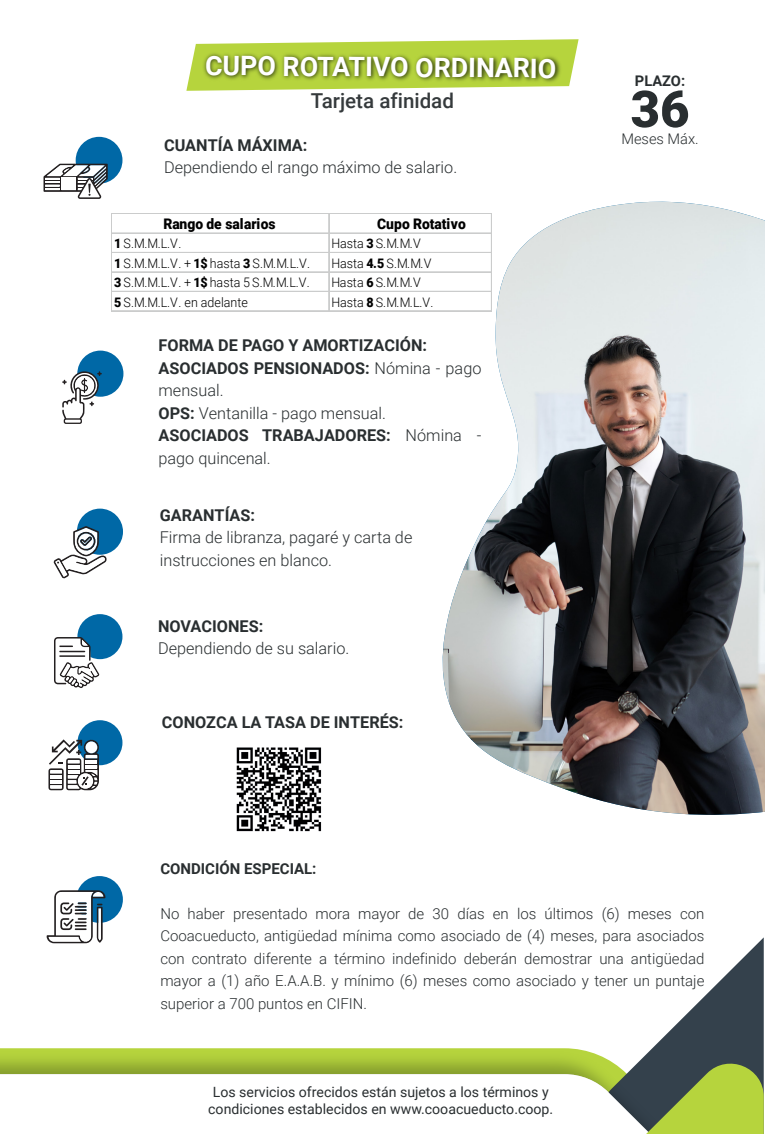
<style>
.page{position:relative;width:765px;height:1134px;background:#fff}
.page>*{position:absolute;margin:0;border:0;box-sizing:border-box;transform-origin:0 0}
.t1{font:900 50.88px "Roboto";color:#292e30}
.t2{font:700 26.75px "Roboto";letter-spacing:-.005em;color:#fff}
.t3{font:500 20.62px "Roboto";color:#353a3c}
.t4{font:700 16.25px/22.5px "Roboto";color:#292e30}
.t5{font:300 16.25px/22.5px "Roboto";color:#292e30}
.t6{font:300 15px/22.5px "Roboto";color:#292e30;text-align:justify}
.t7{font:700 15px "Roboto";color:#292e30}
.t8{font:900 14.62px "Roboto";color:#000001;scale:.95 1}
.t9{font:300 14.62px "Roboto";color:#292e30}
.t10{font:700 14.62px "Roboto";color:#292e30}
.t11{font:14.12px/17px "Roboto";color:#292e30;text-align:center}
.t12{font:300 13.12px "Roboto";color:#000001;scale:.95 1}
.s1{font-weight:900}
.s2{font-weight:300}
</style>
<div class="page">
<svg style="left:186px;top:39px;width:393px;height:52px"></svg>
<img style="left:200px;top:47px;width:364px;height:44px">
<div style="left:77px;top:351px;width:46px;height:46px;background:#0068a6;border-radius:50%"></div>
<div style="left:77px;top:509px;width:46px;height:46px;background:#0068a6;border-radius:50%"></div>
<svg style="left:62px;top:371px;width:40px;height:53px"></svg>
<svg style="left:53px;top:526px;width:54px;height:53px"></svg>
<div style="left:76px;top:137px;width:46px;height:47px;background:#0068a6;border-radius:50%"></div>
<svg style="left:44px;top:164px;width:64px;height:35px"></svg>
<div style="left:77px;top:614px;width:45px;height:45px;background:#0068a6;border-radius:50%"></div>
<svg style="left:54px;top:637px;width:45px;height:51px"></svg>
<div style="left:77px;top:720px;width:45px;height:45px;background:#0068a6;border-radius:50%"></div>
<svg style="left:48px;top:739px;width:52px;height:51px"></svg>
<div style="left:76px;top:876px;width:47px;height:47px;background:#0068a6;border-radius:50%"></div>
<svg style="left:47px;top:890px;width:58px;height:53px"></svg>
<img style="left:0;top:1048px;width:570px;height:26px">
<svg style="left:0;top:1074px;width:570px;height:1px"></svg>
<svg style="left:570px;top:937px;width:194px;height:197px"></svg>
<hr style="left:111px;top:213px;width:380px;height:1px;background:#cbcccc">
<hr style="left:111px;top:233px;width:380px;height:1px;background:#cbcccc">
<hr style="left:111px;top:252px;width:380px;height:1px;background:#cbcccc">
<hr style="left:111px;top:272px;width:380px;height:1px;background:#cbcccc">
<hr style="left:111px;top:291px;width:380px;height:1px;background:#cbcccc">
<hr style="left:111px;top:310px;width:380px;height:1px;background:#cbcccc">
<hr style="left:111px;top:311px;width:380px;height:1px;background:#cbcccc">
<hr style="left:111px;top:213px;width:1px;height:99px;background:#cbcccc">
<hr style="left:328px;top:213px;width:1px;height:99px;background:#cbcccc">
<hr style="left:329px;top:213px;width:1px;height:99px;background:#cbcccc">
<img style="left:236px;top:747px;width:86px;height:85px">
<img style="left:420px;top:202px;width:345px;height:613px">
<h2 class="t2" style="left:205px;top:51px;width:353px">CUPO ROTATIVO ORDINARIO</h2>
<h3 class="t3" style="left:311px;top:92px;width:145px">Tarjeta afinidad</h3>
<p class="t4" style="left:164px;top:134px;width:145px">CUANTÍA MÁXIMA:</p>
<p class="t5" style="left:164px;top:158px;width:295px">Dependiendo el rango máximo de salario.</p>
<p class="t8" style="left:163px;top:217px;width:120px">Rango de salarios</p>
<p class="t8" style="left:377px;top:217px;width:95px">Cupo Rotativo</p>
<p class="t12" style="left:114px;top:238px;width:72px"><span class="s1">1</span> S.M.M.L.V.</p>
<p class="t12" style="left:331px;top:238px;width:95px">Hasta <span class="s1">3</span> S.M.M.V</p>
<p class="t12" style="left:114px;top:257px;width:208px"><span class="s1">1</span> S.M.M.L.V. + <span class="s1">1$</span> hasta <span class="s1">3</span> S.M.M.L.V.</p>
<p class="t12" style="left:331px;top:257px;width:107px">Hasta <span class="s1">4.5</span> S.M.M.V</p>
<p class="t12" style="left:114px;top:277px;width:208px"><span class="s1">3</span> S.M.M.L.V. + <span class="s1">1$</span> hasta 5 S.M.M.L.V.</p>
<p class="t12" style="left:331px;top:277px;width:95px">Hasta <span class="s1">6</span> S.M.M.V</p>
<p class="t12" style="left:114px;top:296px;width:142px"><span class="s1">5</span> S.M.M.L.V. en adelante</p>
<p class="t12" style="left:331px;top:296px;width:109px">Hasta <span class="s1">8</span> S.M.M.L.V.</p>
<p class="t4" style="left:159px;top:334px;width:324px">FORMA DE PAGO Y AMORTIZACIÓN:<br>ASOCIADOS PENSIONADOS: <span class="s2">Nómina - pago mensual.<br></span>OPS: <span class="s2">Ventanilla - pago mensual.<br></span>ASOCIADOS TRABAJADORES: <span class="s2">Nómina - pago quincenal.</span></p>
<p class="t4" style="left:160px;top:504px;width:97px">GARANTÍAS:</p>
<p class="t5" style="left:160px;top:527px;width:254px">Firma de libranza, pagaré y carta de instrucciones en blanco.</p>
<p class="t4" style="left:158px;top:615px;width:107px">NOVACIONES:</p>
<p class="t5" style="left:158px;top:638px;width:193px">Dependiendo de su salario.</p>
<p class="t4" style="left:162px;top:711px;width:243px">CONOZCA LA TASA DE INTERÉS:</p>
<p class="t10" style="left:635px;top:73px;width:52px">PLAZO:</p>
<h1 class="t1" style="left:631px;top:85px;width:60px">36</h1>
<p class="t9" style="left:621px;top:132px;width:79px">Meses Máx.</p>
<p class="t7" style="left:160px;top:860px;width:158px">CONDICIÓN ESPECIAL:</p>
<p class="t6" style="left:160px;top:903px;width:546px">No haber presentado mora mayor de 30 días en los últimos (6) meses con Cooacueducto, antigüedad mínima como asociado de (4) meses, para asociados con contrato diferente a término indefinido deberán demostrar una antigüedad mayor a (1) año E.A.A.B. y mínimo (6) meses como asociado y tener un puntaje superior a 700 puntos en CIFIN.</p>
<p class="t11" style="left:208px;top:1085px;width:346px">Los servicios ofrecidos están sujetos a los términos y condiciones establecidos en www.cooacueducto.coop.</p>
</div>
